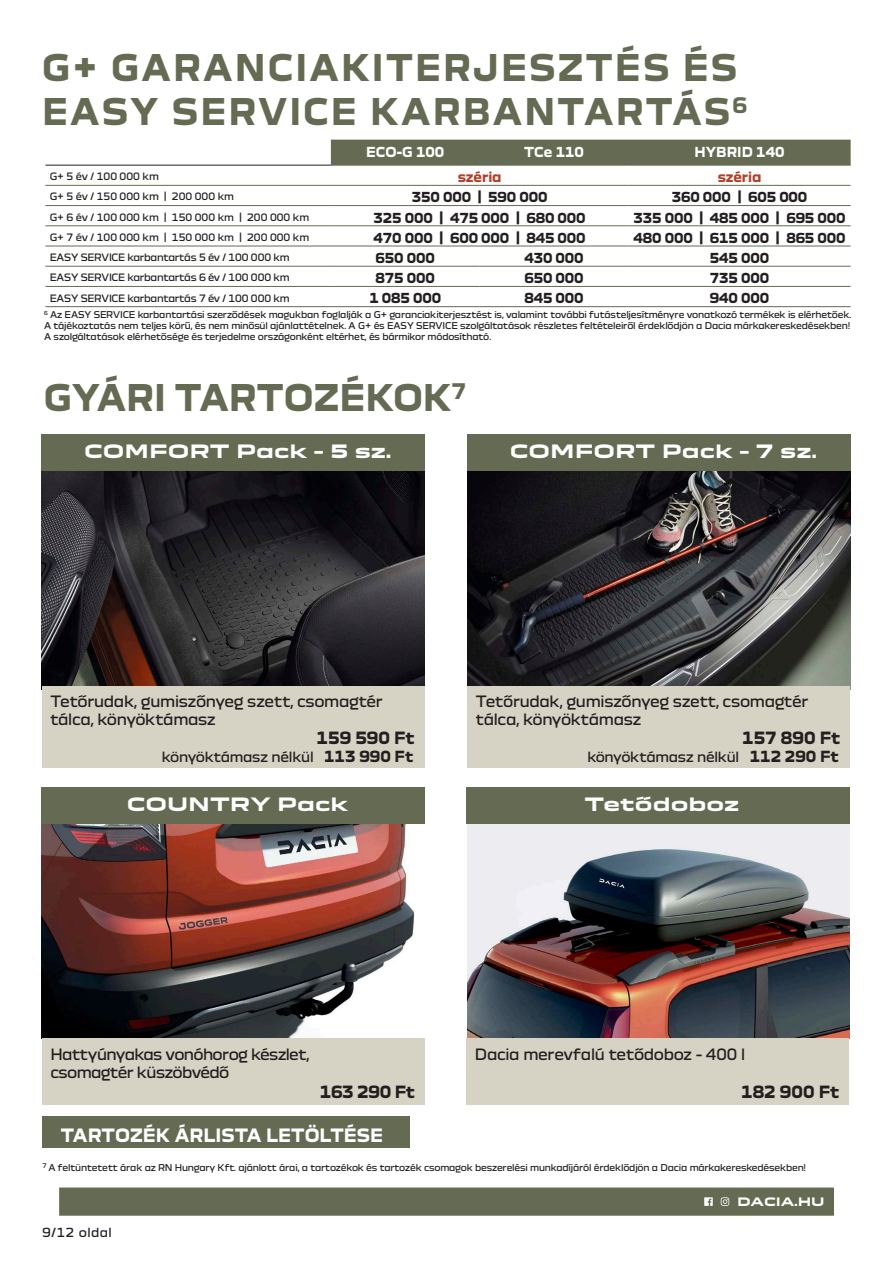
<style>
.page{position:relative;width:893px;height:1263px;background:#fff}
.page>*{position:absolute;margin:0;border:0;box-sizing:border-box;transform-origin:0 0}
.povinne_ruceni{font:700 36px/43.2px "Dacia Block";letter-spacing:.06em;color:#646b52}
.povinne_ruceni-2{font:700 36px "Dacia Block";color:#646b52}
.Titre-fd-bleu{font:700 18px "Dacia Block Extended";color:#fff}
.Titre-fd-bleu-2{font:700 18px "Dacia Block";color:#fff}
.t1{font:700 16.5px "Dacia Block";color:#231f20}
.t2{font:15px/18px "Dacia Block";letter-spacing:-.025em;color:#231f20}
.t3{font:700 13.5px "Dacia Block";letter-spacing:-.01em;color:#231f20}
.t4{font:13.5px "Dacia Block";letter-spacing:-.02em;color:#231f20}
.t5{font:700 13.5px "Dacia Block";color:#fff}
.t6{font:700 13.5px "Dacia Block";letter-spacing:-.01em;color:#b33d26}
.t7{font:12px "Dacia Block";letter-spacing:.035em;color:#231f20}
.t8{font:700 11.4px "Dacia Block Extended";letter-spacing:-.005em;color:#fff}
.t9{font:9.75px "Dacia Block";letter-spacing:-.01em;color:#231f20}
.t10{font:9px/10.8px "Dacia Block";letter-spacing:-.02em;color:#231f20;text-align:justify}
.s1{font-weight:700;font-size:15px}
</style>
<div class="page">
<div style="left:60px;top:1188px;width:773px;height:27px;background:#646b52"></div>
<svg style="left:704px;top:1197px;width:9px;height:9px"></svg>
<svg style="left:721px;top:1197px;width:8px;height:9px"></svg>
<div style="left:59px;top:1187px;width:775px;height:29px;border:2px solid #646b52"></div>
<div style="left:331px;top:140px;width:520px;height:25px;background:#646b52"></div>
<hr style="left:45px;top:185px;width:286px;height:1px;background:#646b52">
<hr style="left:45px;top:205px;width:286px;height:1px;background:#646b52">
<hr style="left:45px;top:225px;width:286px;height:1px;background:#646b52">
<hr style="left:45px;top:246px;width:286px;height:1px;background:#646b52">
<hr style="left:45px;top:266px;width:286px;height:1px;background:#646b52">
<hr style="left:331px;top:266px;width:149px;height:1px;background:#646b52">
<hr style="left:480px;top:266px;width:148px;height:1px;background:#646b52">
<hr style="left:628px;top:266px;width:223px;height:1px;background:#646b52">
<hr style="left:45px;top:286px;width:286px;height:1px;background:#646b52">
<hr style="left:331px;top:286px;width:149px;height:1px;background:#646b52">
<hr style="left:480px;top:286px;width:148px;height:1px;background:#646b52">
<hr style="left:628px;top:286px;width:223px;height:1px;background:#646b52">
<hr style="left:45px;top:306px;width:286px;height:1px;background:#646b52">
<hr style="left:331px;top:306px;width:149px;height:1px;background:#646b52">
<hr style="left:480px;top:306px;width:148px;height:1px;background:#646b52">
<hr style="left:628px;top:306px;width:223px;height:1px;background:#646b52">
<hr style="left:331px;top:205px;width:149px;height:1px;background:#646b52">
<hr style="left:480px;top:205px;width:148px;height:1px;background:#646b52">
<hr style="left:628px;top:205px;width:223px;height:1px;background:#646b52">
<hr style="left:331px;top:225px;width:149px;height:1px;background:#646b52">
<hr style="left:480px;top:225px;width:148px;height:1px;background:#646b52">
<hr style="left:628px;top:225px;width:223px;height:1px;background:#646b52">
<hr style="left:331px;top:246px;width:149px;height:1px;background:#646b52">
<hr style="left:480px;top:246px;width:148px;height:1px;background:#646b52">
<hr style="left:628px;top:246px;width:223px;height:1px;background:#646b52">
<hr style="left:628px;top:165px;width:223px;height:1px;background:#646b52">
<hr style="left:628px;top:185px;width:223px;height:1px;background:#646b52">
<hr style="left:331px;top:165px;width:149px;height:1px;background:#646b52">
<hr style="left:480px;top:165px;width:148px;height:1px;background:#646b52">
<hr style="left:331px;top:185px;width:149px;height:1px;background:#646b52">
<hr style="left:480px;top:185px;width:148px;height:1px;background:#646b52">
<hr style="left:45px;top:165px;width:286px;height:1px;background:#231f20">
<img style="left:467px;top:470px;width:383px;height:216px">
<img style="left:467px;top:823px;width:382px;height:215px">
<img style="left:42px;top:823px;width:383px;height:215px">
<div style="left:467px;top:434px;width:383px;height:36px;background:#646b52"></div>
<div style="left:42px;top:787px;width:383px;height:36px;background:#646b52"></div>
<div style="left:466px;top:787px;width:383px;height:36px;background:#646b52"></div>
<img style="left:42px;top:470px;width:383px;height:216px">
<div style="left:42px;top:434px;width:383px;height:36px;background:#646b52"></div>
<div style="left:467px;top:686px;width:383px;height:82px;background:#d6d2c4"></div>
<div style="left:42px;top:1038px;width:383px;height:66px;background:#d6d2c4"></div>
<div style="left:466px;top:1038px;width:383px;height:66px;background:#d6d2c4"></div>
<div style="left:42px;top:686px;width:383px;height:82px;background:#d6d2c4"></div>
<div style="left:43px;top:1117px;width:367px;height:31px;background:#646b52"></div>
<p class="povinne_ruceni" style="left:42px;top:47px;width:707px">G+ GARANCIAKITERJESZTÉS ÉS<br>EASY SERVICE KARBANTARTÁS<sup>6</sup></p>
<p class="t5" style="left:366px;top:144px;width:80px">ECO-G 100</p>
<p class="t5" style="left:524px;top:144px;width:62px">TCe 110</p>
<p class="t5" style="left:695px;top:144px;width:92px">HYBRID 140</p>
<p class="t9" style="left:50px;top:169px;width:111px">G+ 5 év / 100 000 km</p>
<p class="t6" style="left:458px;top:170px;width:45px">széria</p>
<p class="t6" style="left:718px;top:170px;width:45px">széria</p>
<p class="t9" style="left:50px;top:189px;width:186px">G+ 5 év / 150 000 km | 200 000 km</p>
<p class="t3" style="left:412px;top:190px;width:137px">350 000 | 590 000</p>
<p class="t3" style="left:672px;top:190px;width:137px">360 000 | 605 000</p>
<p class="t9" style="left:50px;top:209px;width:261px">G+ 6 év / 100 000 km | 150 000 km | 200 000 km</p>
<p class="t3" style="left:374px;top:210px;width:214px">325 000 | 475 000 | 680 000</p>
<p class="t3" style="left:633px;top:210px;width:214px">335 000 | 485 000 | 695 000</p>
<p class="t9" style="left:50px;top:229px;width:261px">G+ 7 év / 100 000 km | 150 000 km | 200 000 km</p>
<p class="t3" style="left:374px;top:230px;width:214px">470 000 | 600 000 | 845 000</p>
<p class="t3" style="left:633px;top:230px;width:214px">480 000 | 615 000 | 865 000</p>
<p class="t9" style="left:50px;top:250px;width:242px">EASY SERVICE karbantartás 5 év / 100 000 km</p>
<p class="t3" style="left:376px;top:250px;width:61px">650 000</p>
<p class="t3" style="left:524px;top:250px;width:61px">430 000</p>
<p class="t3" style="left:710px;top:250px;width:61px">545 000</p>
<p class="t9" style="left:50px;top:270px;width:242px">EASY SERVICE karbantartás 6 év / 100 000 km</p>
<p class="t3" style="left:376px;top:271px;width:61px">875 000</p>
<p class="t3" style="left:524px;top:271px;width:61px">650 000</p>
<p class="t3" style="left:710px;top:271px;width:61px">735 000</p>
<p class="t9" style="left:50px;top:290px;width:242px">EASY SERVICE karbantartás 7 év / 100 000 km</p>
<p class="t3" style="left:369px;top:291px;width:73px">1 085 000</p>
<p class="t3" style="left:524px;top:291px;width:61px">845 000</p>
<p class="t3" style="left:710px;top:291px;width:61px">940 000</p>
<p class="t10" style="left:44px;top:310px;width:809px"><sup>6</sup> Az EASY SERVICE karbantartási szerződések magukban foglalják a G+ garanciakiterjesztést is, valamint további futásteljesítményre vonatkozó termékek is elérhetőek.<br>A tájékoztatás nem teljes körű, és nem minősül ajánlattételnek. A G+ és EASY SERVICE szolgáltatások részletes feltételeiről érdeklődjön a Dacia márkakereskedésekben!<br>A szolgáltatások elérhetősége és terjedelme országonként eltérhet, és bármikor módosítható.</p>
<p class="povinne_ruceni-2" style="left:44px;top:377px;width:424px">GYÁRI TARTOZÉKOK<sup>7</sup></p>
<p class="Titre-fd-bleu" style="left:84px;top:442px;width:309px">COMFORT Pack - 5 sz.</p>
<p class="Titre-fd-bleu" style="left:510px;top:442px;width:309px">COMFORT Pack - 7 sz.</p>
<p class="t2" style="left:50px;top:692px;width:334px">Tetőrudak, gumiszőnyeg szett, csomagtér tálca, könyöktámasz</p>
<p class="t1" style="left:317px;top:729px;width:100px">159 590 Ft</p>
<p class="t4" style="left:162px;top:746px;width:253px">könyöktámasz nélkül <span class="s1">113 990 Ft</span></p>
<p class="t2" style="left:476px;top:692px;width:334px">Tetőrudak, gumiszőnyeg szett, csomagtér tálca, könyöktámasz</p>
<p class="t1" style="left:742px;top:729px;width:100px">157 890 Ft</p>
<p class="t4" style="left:587px;top:746px;width:253px">könyöktámasz nélkül <span class="s1">112 290 Ft</span></p>
<p class="Titre-fd-bleu" style="left:127px;top:794px;width:223px">COUNTRY Pack</p>
<p class="Titre-fd-bleu" style="left:584px;top:794px;width:157px">Tetődoboz</p>
<p class="t2" style="left:50px;top:1046px;width:260px">Hattyúnyakas vonóhorog készlet,</p>
<p class="t2" style="left:50px;top:1064px;width:181px">csomagtér küszöbvédő</p>
<p class="t1" style="left:320px;top:1082px;width:97px">163 290 Ft</p>
<p class="Titre-fd-bleu-2" style="left:61px;top:1125px;width:324px">TARTOZÉK ÁRLISTA LETÖLTÉSE</p>
<p class="t2" style="left:475px;top:1046px;width:272px">Dacia merevfalú tetődoboz - 400 l</p>
<p class="t1" style="left:741px;top:1082px;width:100px">182 900 Ft</p>
<p class="t10" style="left:43px;top:1163px;width:765px"><sup>7</sup> A feltüntetett árak az RN Hungary Kft. ajánlott árai, a tartozékok és tartozék csomagok beszerelési munkadíjáról érdeklődjön a Dacia márkakereskedésekben!</p>
<h3 class="t7" style="left:43px;top:1223px;width:71px">9/12 oldal</h3>
<p class="t8" style="left:737px;top:1195px;width:89px">DACIA.HU</p>
</div>
